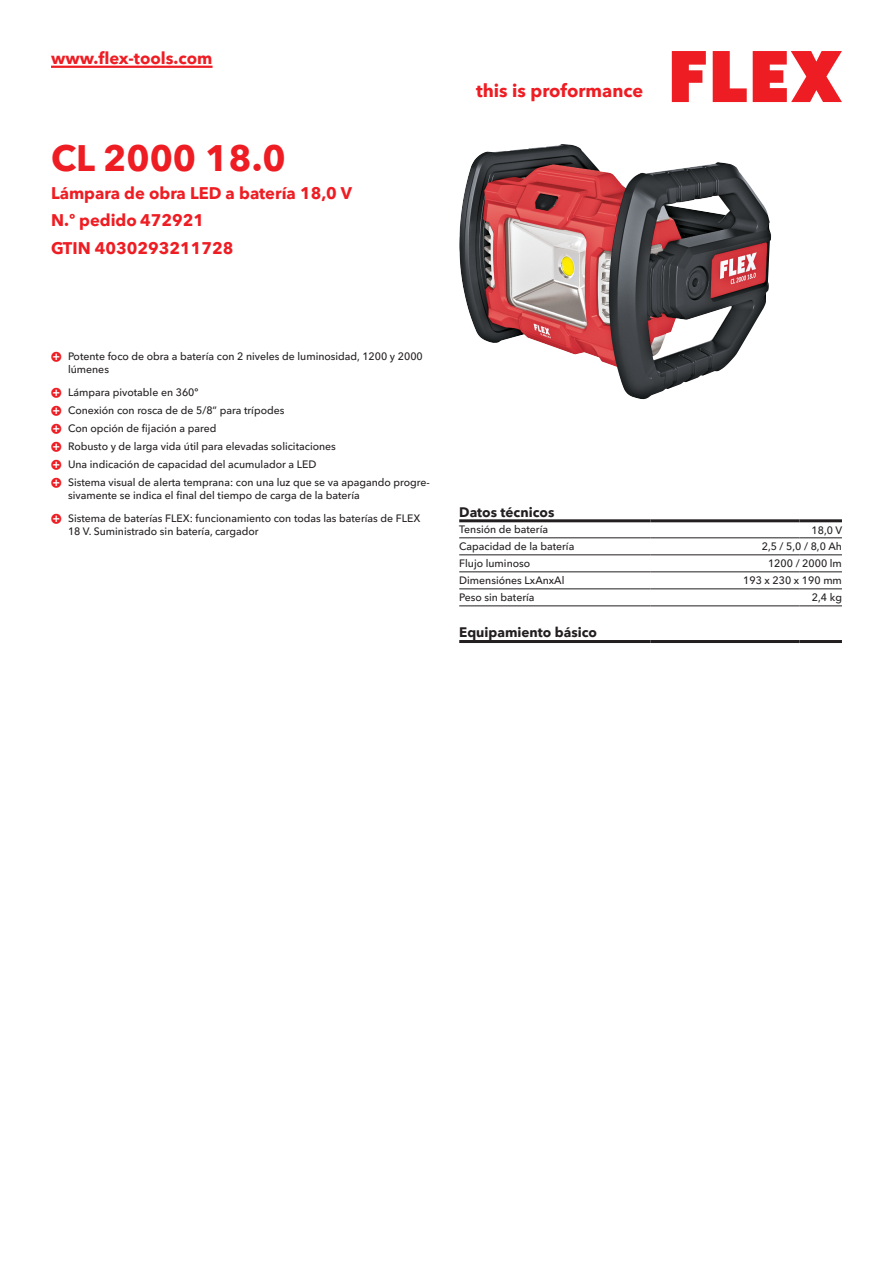
<style>
.page{position:relative;width:893px;height:1263px;background:#fff}
.page>*{position:absolute;margin:0;border:0;box-sizing:border-box;transform-origin:0 0}
.CB_AF_Product-name{font:700 36px "Avenir Next W1 G";color:#ee1d23}
.t1{font:700 18px "Avenir Next W1 G";color:#ee1d23}
.CB_AF_Product-short{font:700 16.5px "Avenir Next W1 G";color:#ee1d23}
.CB_AF_Order-number{font:700 16.5px "Avenir Next W1 G";color:#ee1d23}
.CB_AF_Table-headline{font:700 13.5px "Avenir Next W1 G";color:#231f20}
.CB_AF_Table-specific{font:500 10.5px/12.6px "Avenir Next W1 G";color:#231f20}
</style>
<div class="page">
<svg style="left:672px;top:51px;width:34px;height:51px"></svg>
<svg style="left:713px;top:51px;width:34px;height:51px"></svg>
<svg style="left:753px;top:51px;width:89px;height:51px"></svg>
<hr style="left:51px;top:66px;width:162px;height:2px;background:#ee1d23">
<img style="left:459px;top:144px;width:312px;height:255px">
<hr style="left:459px;top:538px;width:192px;height:1px;background:#231f20">
<hr style="left:651px;top:538px;width:148px;height:1px;background:#231f20">
<hr style="left:799px;top:538px;width:43px;height:1px;background:#231f20">
<hr style="left:459px;top:555px;width:192px;height:1px;background:#231f20">
<hr style="left:651px;top:555px;width:148px;height:1px;background:#231f20">
<hr style="left:799px;top:555px;width:43px;height:1px;background:#231f20">
<hr style="left:459px;top:572px;width:192px;height:1px;background:#231f20">
<hr style="left:651px;top:572px;width:148px;height:1px;background:#231f20">
<hr style="left:799px;top:572px;width:43px;height:1px;background:#231f20">
<hr style="left:459px;top:589px;width:192px;height:1px;background:#231f20">
<hr style="left:651px;top:589px;width:148px;height:1px;background:#231f20">
<hr style="left:799px;top:589px;width:43px;height:1px;background:#231f20">
<hr style="left:459px;top:606px;width:192px;height:1px;background:#231f20">
<hr style="left:651px;top:606px;width:148px;height:1px;background:#231f20">
<hr style="left:799px;top:606px;width:43px;height:1px;background:#231f20">
<hr style="left:459px;top:519px;width:192px;height:3px;background:#231f20">
<hr style="left:651px;top:519px;width:148px;height:3px;background:#231f20">
<hr style="left:799px;top:519px;width:43px;height:3px;background:#231f20">
<hr style="left:459px;top:640px;width:192px;height:3px;background:#231f20">
<hr style="left:651px;top:640px;width:148px;height:3px;background:#231f20">
<hr style="left:799px;top:640px;width:43px;height:3px;background:#231f20">
<h3 class="CB_AF_Product-short" style="left:51px;top:45px;width:163px">www.flex-tools.com</h3>
<p class="CB_AF_Product-name" style="left:51px;top:130px;width:236px">CL 2000 18.0</p>
<p class="CB_AF_Product-short" style="left:51px;top:180px;width:302px">Lámpara de obra LED a batería 18,0 V</p>
<p class="CB_AF_Order-number" style="left:51px;top:207px;width:155px">N.º pedido 472921</p>
<p class="CB_AF_Order-number" style="left:51px;top:235px;width:184px">GTIN 4030293211728</p>
<h2 class="t1" style="left:476px;top:77px;width:169px">this is proformance</h2>
<p class="CB_AF_Table-specific" style="left:68px;top:349px;width:356px">Potente foco de obra a batería con 2 niveles de luminosidad, 1200 y 2000 lúmenes</p>
<p class="CB_AF_Table-specific" style="left:68px;top:385px;width:132px">Lámpara pivotable en 360º</p>
<p class="CB_AF_Table-specific" style="left:68px;top:403px;width:218px">Conexión con rosca de de 5/8” para trípodes</p>
<p class="CB_AF_Table-specific" style="left:68px;top:421px;width:150px">Con opción de fijación a pared</p>
<p class="CB_AF_Table-specific" style="left:68px;top:439px;width:269px">Robusto y de larga vida útil para elevadas solicitaciones</p>
<p class="CB_AF_Table-specific" style="left:68px;top:457px;width:250px">Una indicación de capacidad del acumulador a LED</p>
<p class="CB_AF_Table-specific" style="left:68px;top:475px;width:363px">Sistema visual de alerta temprana: con una luz que se va apagando progre&shy;sivamente se indica el final del tiempo de carga de la batería</p>
<p class="CB_AF_Table-specific" style="left:68px;top:511px;width:354px">Sistema de baterías FLEX: funcionamiento con todas las baterías de FLEX<br>18 V. Suministrado sin batería, cargador</p>
<p class="CB_AF_Table-headline" style="left:459px;top:501px;width:97px">Datos técnicos</p>
<p class="CB_AF_Table-specific" style="left:459px;top:522px;width:90px">Tensión de batería</p>
<p class="CB_AF_Table-specific" style="left:811px;top:523px;width:32px">18,0 V</p>
<p class="CB_AF_Table-specific" style="left:459px;top:539px;width:117px">Capacidad de la batería</p>
<p class="CB_AF_Table-specific" style="left:762px;top:539px;width:82px">2,5 / 5,0 / 8,0 Ah</p>
<p class="CB_AF_Table-specific" style="left:459px;top:556px;width:73px">Flujo luminoso</p>
<p class="CB_AF_Table-specific" style="left:768px;top:556px;width:75px">1200 / 2000 lm</p>
<p class="CB_AF_Table-specific" style="left:459px;top:573px;width:107px">Dimensiónes LxAnxAl</p>
<p class="CB_AF_Table-specific" style="left:743px;top:573px;width:100px">193 x 230 x 190 mm</p>
<p class="CB_AF_Table-specific" style="left:459px;top:590px;width:77px">Peso sin batería</p>
<p class="CB_AF_Table-specific" style="left:812px;top:590px;width:32px">2,4 kg</p>
<p class="CB_AF_Table-headline" style="left:459px;top:621px;width:139px">Equipamiento básico</p>
</div>
